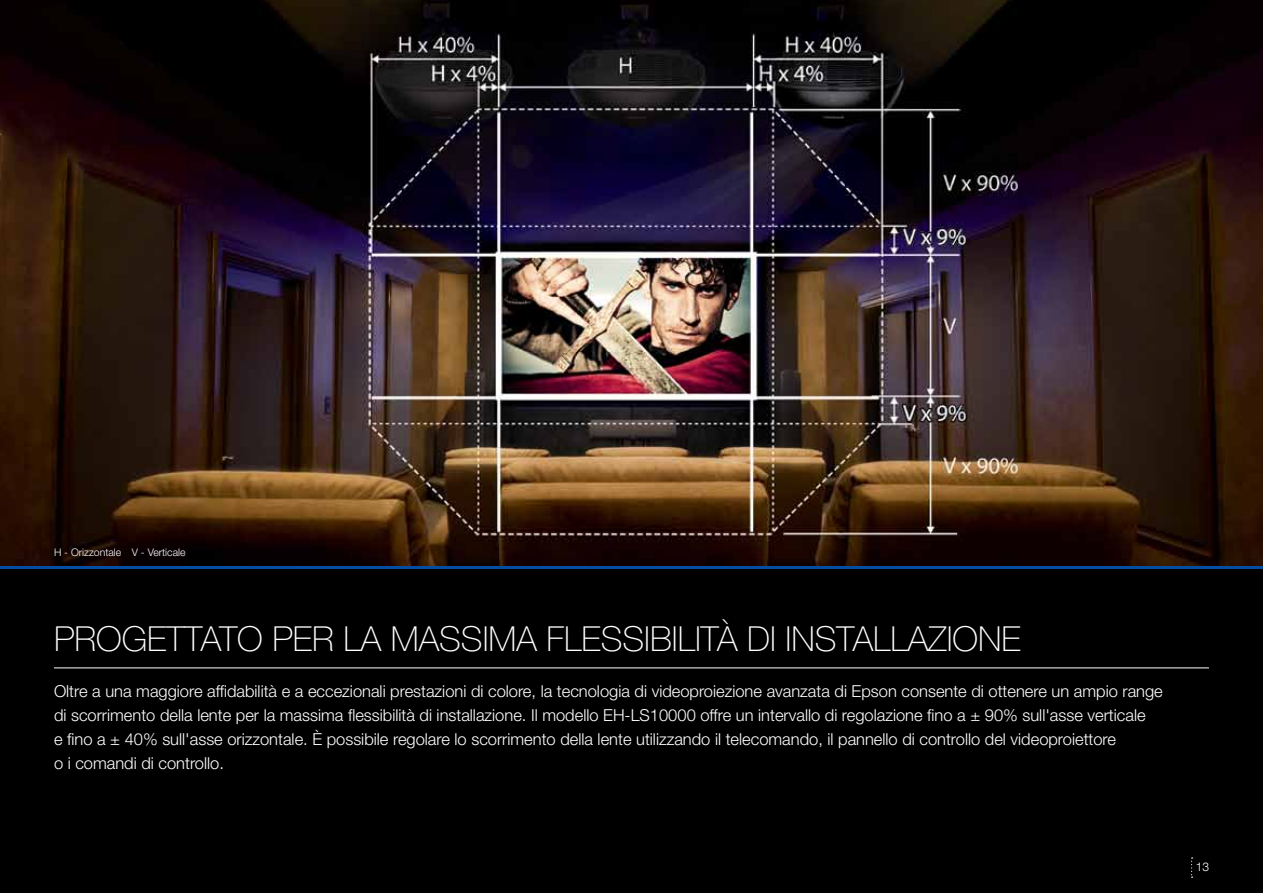
<style>
.page{position:relative;width:1263px;height:893px;background:#fff}
.page>*{position:absolute;margin:0;border:0;box-sizing:border-box;transform-origin:0 0}
.t1{font:100 34.5px "Helvetica Neue LT Pro";color:#fff}
.t2{font:300 16.5px/24px "Helvetica Neue LT Pro";color:#fff}
.t3{font:300 12px "Helvetica Neue LT Com";color:#fff}
.t4{font:300 10.5px "Helvetica Neue LT Pro";color:#fff}
</style>
<div class="page">
<div style="left:0;top:569px;width:1263px;height:324px;background:#000"></div>
<img style="left:0;top:0;width:1263px;height:566px">
<hr style="left:0;top:566px;width:1263px;height:3px;background:#034ea2">
<hr style="left:54px;top:667px;width:1155px;height:1px;background:#fff">
<svg style="left:1191px;top:857px;width:1px;height:21px"></svg>
<p class="t4" style="left:54px;top:546px;width:133px">H - Orizzontale V - Verticale</p>
<h1 class="t1" style="left:54px;top:619px;width:23px">PRO</h1>
<h1 class="t1" style="left:122px;top:619px;width:172px">GETTATO PER</h1>
<h1 class="t1" style="left:343px;top:619px;width:256px">LA MASSI MA FLESSI</h1>
<h1 class="t1" style="left:650px;top:619px;width:154px">BILITÀ DI INST</h1>
<h1 class="t1" style="left:853px;top:619px;width:113px">ALLAZIONE</h1>
<p class="t2" style="left:54px;top:678px;width:1110px">Oltre a una maggiore affidabilità e a eccezionali prestazioni di colore, la tecnologia di videoproiezione avanzata di Epson consente di ottenere un ampio range di scorrimento della lente per la massima flessibilità di installazione. Il modello EH-LS10000 offre un intervallo di regolazione fino a ± 90% sull'asse verticale<br>e fino a ± 40% sull'asse orizzontale. È possibile regolare lo scorrimento della lente utilizzando il telecomando, il pannello di controllo del videoproiettore<br>o i comandi di controllo.</p>
<p class="t3" style="left:1196px;top:859px;width:15px">13</p>
</div>
